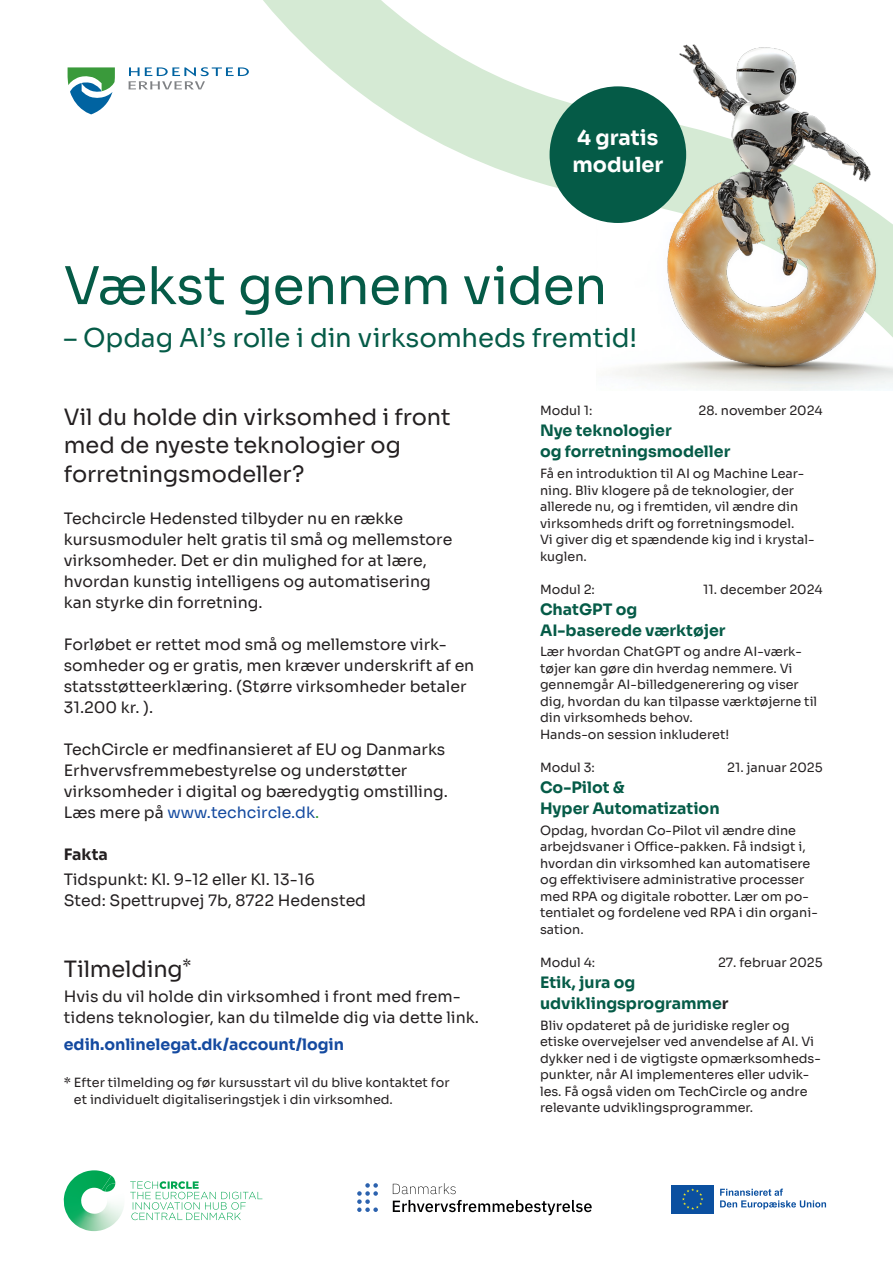
<style>
.page{position:relative;width:893px;height:1263px;background:#fff}
.page>*{position:absolute;margin:0;border:0;box-sizing:border-box;transform-origin:0 0}
.t1{font:51.9px "Sora";letter-spacing:-.01em;color:#055b47}
.t2{font:25.95px "Sora";letter-spacing:-.01em;color:#055b47}
.t3{font:22.5px/28.5px "Sora";letter-spacing:-.005em;color:#231f20}
.t4{font:700 20.85px/26.4px "Sora";color:#fff}
.t5{font:15.75px/21px "Sora";color:#231f20}
.t6{font:700 15.75px/21px "Sora";color:#055b47}
.t7{font:700 15.75px "Sora";color:#144aa0}
.t8{font:15.75px "Sora";color:#144aa0}
.t9{font:700 15.75px "Sora";color:#231f20}
.t10{font:12.75px/16.5px "Sora";color:#231f20}
.s1{color:#231f20}
.s2{color:#393}
</style>
<div class="page">
<svg style="left:128px;top:0;width:401px;height:180px"></svg>
<svg style="left:529px;top:89px;width:342px;height:302px"></svg>
<div style="left:550px;top:86px;width:136px;height:137px;background:#055b47;border-radius:50%"></div>
<svg style="left:393px;top:1200px;width:199px;height:15px"></svg>
<svg style="left:393px;top:1183px;width:63px;height:11px"></svg>
<svg style="left:357px;top:1183px;width:21px;height:29px"></svg>
<svg style="left:671px;top:1213px;width:43px;height:1px"></svg>
<div style="left:671px;top:1185px;width:43px;height:28px;background:#0b50a0"></div>
<svg style="left:682px;top:1188px;width:21px;height:22px"></svg>
<svg style="left:720px;top:1188px;width:106px;height:21px"></svg>
<svg style="left:130px;top:1181px;width:132px;height:39px"></svg>
<img style="left:63px;top:1170px;width:61px;height:61px">
<img style="left:106px;top:1189px;width:16px;height:7px">
<img style="left:102px;top:1176px;width:13px;height:15px">
<svg style="left:105px;top:1183px;width:10px;height:9px"></svg>
<img style="left:101px;top:1176px;width:10px;height:14px">
<svg style="left:68px;top:67px;width:47px;height:47px"></svg>
<svg style="left:128px;top:67px;width:121px;height:22px"></svg>
<img style="left:596px;top:44px;width:297px;height:346px">
<p class="t4" style="left:572px;top:123px;width:92px">4 gratis moduler</p>
<p class="t1" style="left:64px;top:243px;width:545px">Vækst gennem viden</p>
<p class="t2" style="left:64px;top:317px;width:575px">– Opdag AI’s rolle i din virksomheds fremtid!</p>
<p class="t3" style="left:64px;top:400px;width:388px">Vil du holde din virksomhed i front med de nyeste teknologier og forretningsmodeller?</p>
<p class="t5" style="left:64px;top:506px;width:390px">Techcircle Hedensted tilbyder nu en række kursusmoduler helt gratis til små og mellemstore virksomheder. Det er din mulighed for at lære, hvordan kunstig intelligens og automatisering kan styrke din forretning.</p>
<p class="t5" style="left:64px;top:632px;width:412px">Forløbet er rettet mod små og mellemstore virk&shy;somheder og er gratis, men kræver underskrift af en statsstøtteerklæring. (Større virksomheder betaler 31.200 kr. ).</p>
<p class="t5" style="left:64px;top:737px;width:386px">TechCircle er medfinansieret af EU og Danmarks<br>Erhvervsfremmebestyrelse og understøtter virksomheder i digital og bæredygtig omstilling.</p>
<p class="t8" style="left:64px;top:799px;width:257px"><span class="s1">Læs mere på</span> www.techcircle.dk<span class="s2">.</span></p>
<p class="t9" style="left:64px;top:841px;width:46px">Fakta</p>
<p class="t5" style="left:64px;top:867px;width:252px">Tidspunkt: Kl. 9-12 eller Kl. 13-16</p>
<p class="t5" style="left:64px;top:888px;width:304px">Sted: Spettrupvej 7b, 8722 Hedensted</p>
<p class="t3" style="left:64px;top:952px;width:129px">Tilmelding<sup>*</sup></p>
<p class="t5" style="left:64px;top:984px;width:417px">Hvis du vil holde din virksomhed i front med frem&shy;tidens teknologier, kan du tilmelde dig via dette link.</p>
<p class="t7" style="left:64px;top:1031px;width:282px">edih.onlinelegat.dk/account/login</p>
<p class="t10" style="left:74px;top:1073px;width:377px;text-indent:-10px">* Efter tilmelding og før kursusstart vil du blive kontaktet for et individuelt digitaliseringstjek i din virksomhed.</p>
<p class="t10" style="left:540px;top:401px;width:54px">Modul 1:</p>
<p class="t10" style="left:699px;top:401px;width:126px">28. november 2024</p>
<p class="t6" style="left:540px;top:419px;width:192px">Nye teknologier<br>og forretningsmodeller</p>
<p class="t10" style="left:540px;top:464px;width:276px">Få en introduktion til AI og Machine Lear&shy;ning. Bliv klogere på de teknologier, der allerede nu, og i fremtiden, vil ændre din virksomheds drift og forretningsmodel.<br>Vi giver dig et spændende kig ind i krystal&shy;kuglen.</p>
<p class="t10" style="left:540px;top:580px;width:56px">Modul 2:</p>
<p class="t10" style="left:703px;top:580px;width:121px">11. december 2024</p>
<p class="t6" style="left:540px;top:597px;width:187px">ChatGPT og<br>AI-baserede værktøjer</p>
<p class="t10" style="left:540px;top:642px;width:279px">Lær hvordan ChatGPT og andre AI-værk&shy;tøjer kan gøre din hverdag nemmere. Vi gennemgår AI-billedgenerering og viser dig, hvordan du kan tilpasse værktøjerne til din virksomheds behov.<br>Hands-on session inkluderet!</p>
<p class="t10" style="left:540px;top:758px;width:56px">Modul 3:</p>
<p class="t10" style="left:727px;top:758px;width:97px">21. januar 2025</p>
<p class="t6" style="left:540px;top:775px;width:181px">Co-Pilot &amp;<br>Hyper Automatization</p>
<p class="t10" style="left:540px;top:821px;width:279px">Opdag, hvordan Co-Pilot vil ændre dine arbejdsvaner i Office-pakken. Få indsigt i, hvordan din virksomhed kan automatisere og effektivisere administrative processer med RPA og digitale robotter. Lær om po&shy;tentialet og fordelene ved RPA i din organi&shy;sation.</p>
<p class="t10" style="left:540px;top:953px;width:57px">Modul 4:</p>
<p class="t10" style="left:718px;top:953px;width:106px">27. februar 2025</p>
<p class="t6" style="left:540px;top:970px;width:190px">Etik, jura og udviklingsprogramme<span class="s1">r</span></p>
<p class="t10" style="left:540px;top:1015px;width:282px">Bliv opdateret på de juridiske regler og etiske overvejelser ved anvendelse af AI. Vi dykker ned i de vigtigste opmærksomheds&shy;punkter, når AI implementeres eller udvik&shy;les. Få også viden om TechCircle og andre relevante udviklingsprogrammer.</p>
</div>
